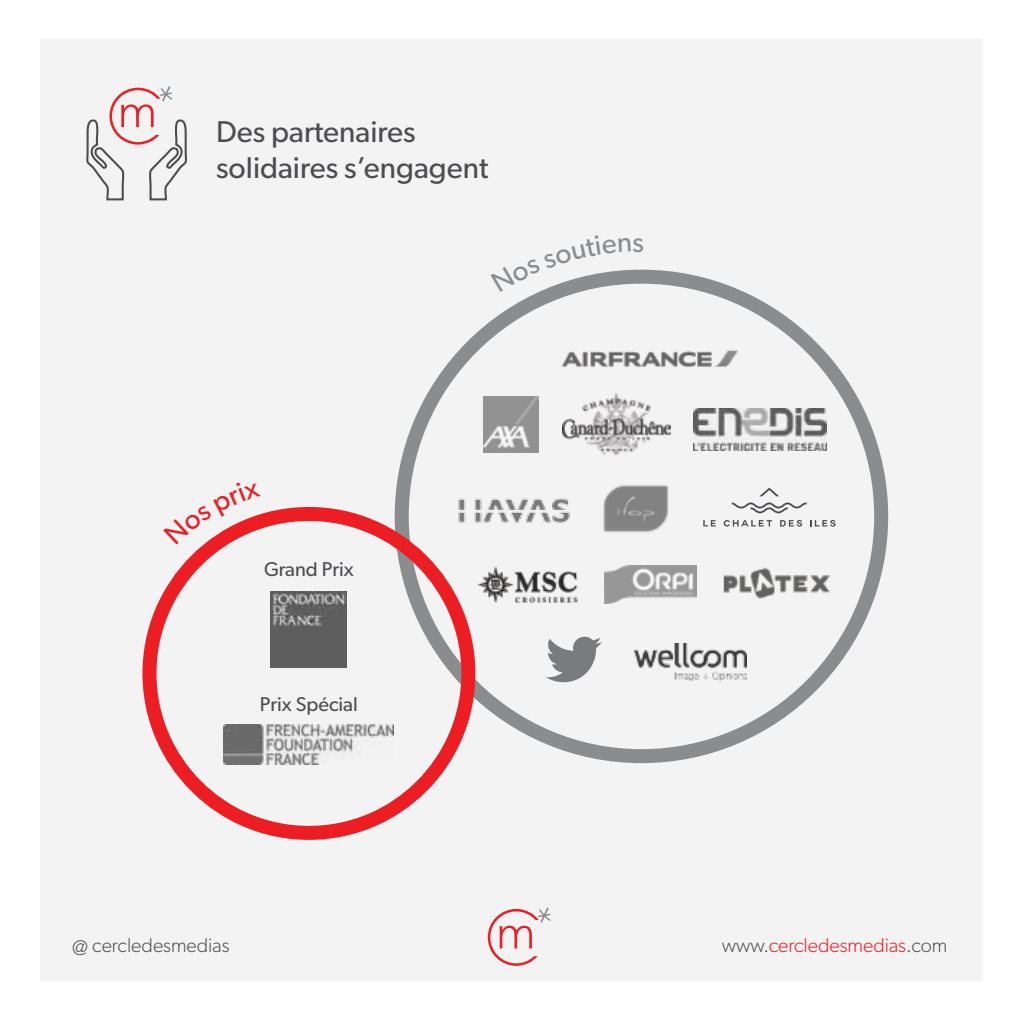
<style>
.page{position:relative;width:1021px;height:1021px;background:#fff}
.page>*{position:absolute;margin:0;border:0;box-sizing:border-box;transform-origin:0 0}
.t1{font:30.2px/36.2px "Gibson";color:#4d4d4f}
.t2{font:300 20px "Gibson";color:#ed1d24}
.t3{font:20px "Gibson";color:#4d4d4f}
.t4{font:300 20px "Gibson";color:#4d4d4f}
.s1{color:#4d4d4f}
</style>
<div class="page">
<div style="left:40px;top:40px;width:941px;height:941px;background:#f3f3f3"></div>
<div style="left:395px;top:270px;width:493px;height:493px;border:14px solid #8a8c8e;border-radius:50%"></div>
<svg style="left:731px;top:502px;width:75px;height:11px"></svg>
<svg style="left:760px;top:487px;width:19px;height:9px"></svg>
<svg style="left:703px;top:520px;width:13px;height:6px"></svg>
<svg style="left:723px;top:520px;width:49px;height:6px"></svg>
<svg style="left:780px;top:520px;width:22px;height:6px"></svg>
<svg style="left:810px;top:520px;width:25px;height:6px"></svg>
<img style="left:483px;top:397px;width:55px;height:55px">
<img style="left:562px;top:394px;width:108px;height:60px">
<img style="left:477px;top:566px;width:101px;height:37px">
<img style="left:604px;top:565px;width:92px;height:38px">
<img style="left:723px;top:567px;width:108px;height:32px">
<img style="left:634px;top:643px;width:112px;height:37px">
<img style="left:561px;top:350px;width:177px;height:17px">
<svg style="left:86px;top:86px;width:101px;height:115px"></svg>
<svg style="left:488px;top:907px;width:62px;height:58px"></svg>
<div style="left:142px;top:507px;width:333px;height:332px;border:14px solid #ed1d24;border-radius:50%"></div>
<svg style="left:546px;top:636px;width:55px;height:46px"></svg>
<img style="left:693px;top:408px;width:133px;height:42px">
<img style="left:271px;top:591px;width:76px;height:76px">
<img style="left:224px;top:724px;width:170px;height:41px">
<img style="left:458px;top:498px;width:112px;height:25px">
<img style="left:603px;top:485px;width:66px;height:48px">
<svg style="left:539px;top:269px;width:104px;height:23px"></svg>
<svg style="left:203px;top:514px;width:58px;height:31px"></svg>
<p class="t1" style="left:216px;top:113px;width:274px">Des partenaires solidaires s’engagent</p>
<p class="t3" style="left:264px;top:557px;width:91px">Grand Prix</p>
<p class="t3" style="left:260px;top:692px;width:99px">Prix Spécial</p>
<p class="t4" style="left:72px;top:932px;width:159px">@ cercledesmedias</p>
<p class="t2" style="left:721px;top:932px;width:227px"><span class="s1">www.</span>cercledesmedias<span class="s1">.com</span></p>
</div>
